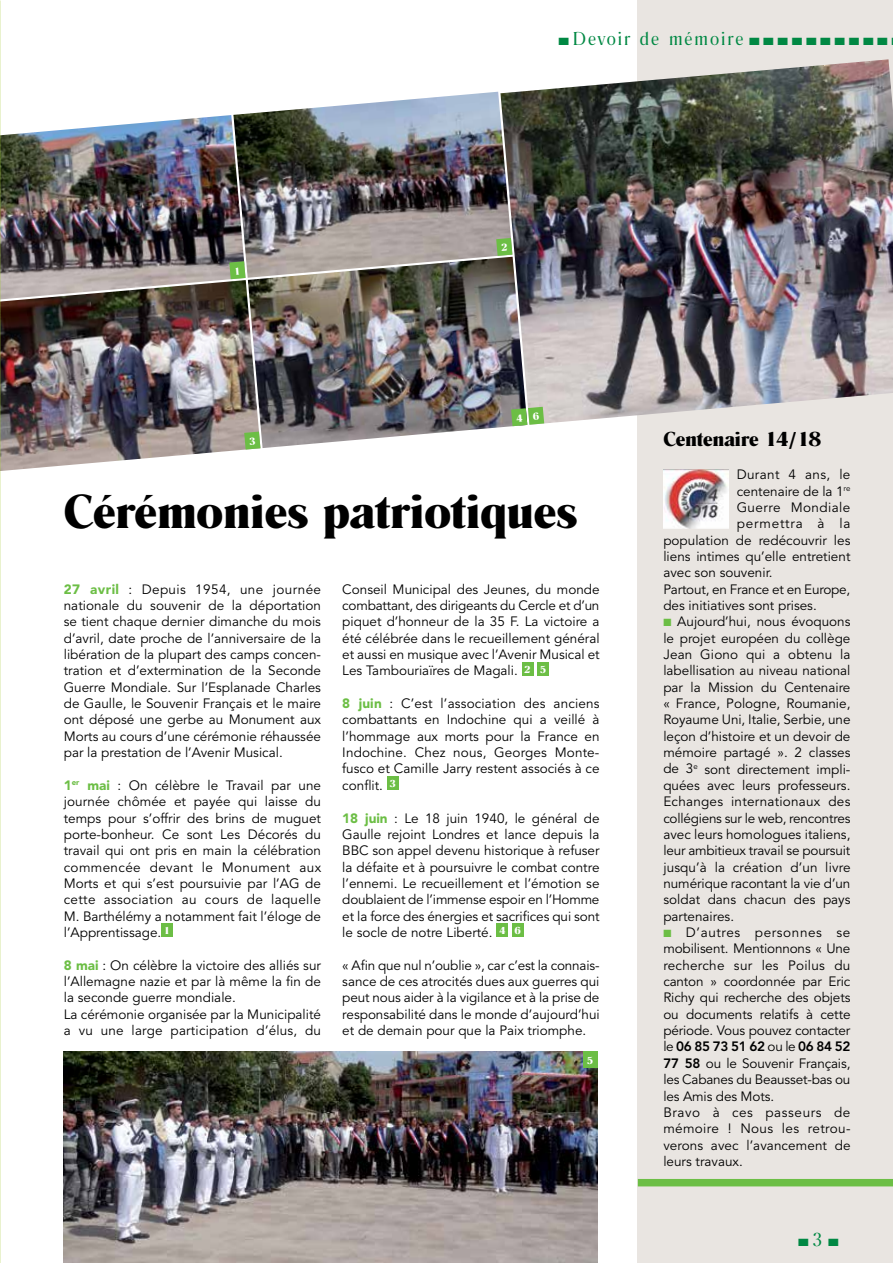
<style>
.page{position:relative;width:893px;height:1263px;background:#fff}
.page>*{position:absolute;margin:0;border:0;box-sizing:border-box;transform-origin:0 0}
.t1{font:700 49.5px "Romana T";color:#000}
.t2{font:700 21px "Romana T";color:#000}
.t3{font:19.5px "Romana T";letter-spacing:.1em;color:#008843}
.t4{font:13.5px/16.4px "Avenir";color:#000;text-align:justify}
.t5{font:13.5px "Avenir";letter-spacing:.03em;color:#000}
.t6{font:13.5px "Avenir";letter-spacing:.025em;color:#000}
.t7{font:13.5px "Avenir";letter-spacing:.055em;color:#000}
.t8{font:700 10.5px "Romana T";color:#fff}
.s1{font-weight:900;color:#6cbe45}
.s2{color:#6cbe45}
.s3{font-weight:800}
</style>
<div class="page">
<div style="left:638px;top:0;width:255px;height:1263px;background:#e9e5e1"></div>
<img style="left:663px;top:469px;width:65px;height:59px">
<img style="left:0;top:115px;width:233px;height:165px">
<img style="left:233px;top:92px;width:267px;height:186px">
<img style="left:248px;top:257px;width:267px;height:191px">
<img style="left:0;top:280px;width:260px;height:191px">
<img style="left:500px;top:59px;width:393px;height:366px">
<div style="left:161px;top:924px;width:12px;height:13px;background:#6cbe45"></div>
<div style="left:522px;top:662px;width:11px;height:13px;background:#6cbe45"></div>
<div style="left:537px;top:662px;width:12px;height:13px;background:#6cbe45"></div>
<div style="left:387px;top:776px;width:12px;height:14px;background:#6cbe45"></div>
<div style="left:496px;top:924px;width:12px;height:13px;background:#6cbe45"></div>
<div style="left:512px;top:924px;width:12px;height:13px;background:#6cbe45"></div>
<img style="left:64px;top:1051px;width:533px;height:212px">
<div style="left:583px;top:1051px;width:14px;height:17px;background:#6cbe45"></div>
<div style="left:638px;top:1179px;width:255px;height:7px;background:#6cbe45"></div>
<svg style="left:229px;top:261px;width:17px;height:18px"></svg>
<svg style="left:496px;top:238px;width:16px;height:18px"></svg>
<svg style="left:244px;top:432px;width:16px;height:18px"></svg>
<svg style="left:511px;top:407px;width:33px;height:19px"></svg>
<h3 class="t3" style="left:558px;top:28px;width:331px">■ Devoir de mémoire ■ ■ ■ ■ ■ ■ ■ ■ ■ ■</h3>
<h1 class="t1" style="left:64px;top:484px;width:515px">Cérémonies patriotiques</h1>
<p class="t4" style="left:64px;top:581px;width:259px"><span class="s1">27 avril</span> : Depuis 1954, une journée nationale du souvenir de la déportation se tient chaque dernier dimanche du mois d’avril, date proche de l’anniversaire de la libération de la plupart des camps concen&shy;tration et d’extermination de la Seconde Guerre Mondiale. Sur l’Esplanade Charles de Gaulle, le Souvenir Français et le maire ont déposé une gerbe au Monument aux Morts au cours d’une cérémonie réhaussée par la prestation de l’Avenir Musical.</p>
<p class="t4" style="left:64px;top:777px;width:259px"><span class="s1">1</span><sup>er</sup> <span class="s1">mai</span> : On célèbre le Travail par une journée chômée et payée qui laisse du temps pour s’offrir des brins de muguet porte-bonheur. Ce sont Les Décorés du travail qui ont pris en main la célébration commencée devant le Monument aux Morts et qui s’est poursuivie par l’AG de cette association au cours de laquelle M. Barthélémy a notamment fait l’éloge de l’Apprentissage. <sup>1</sup></p>
<p class="t4" style="left:64px;top:957px;width:259px;text-align:left"><span class="s1">8 mai</span> : On célèbre la victoire des alliés sur l’Allemagne nazie et par là même la fin de la seconde guerre mondiale.<br>La cérémonie organisée par la Municipalité a vu une large participation d’élus, du</p>
<p class="t4" style="left:342px;top:581px;width:259px">Conseil Municipal des Jeunes, du monde combattant, des dirigeants du Cercle et d’un piquet d’honneur de la 35 F. La victoire a été célébrée dans le recueillement général et aussi en musique avec l’Avenir Musical et Les Tambouriaïres de Magali. <sup>2</sup> <sup>5</sup></p>
<p class="t4" style="left:342px;top:696px;width:259px"><span class="s1">8 juin</span> : C’est l’association des anciens combattants en Indochine qui a veillé à l’hommage aux morts pour la France en Indochine. Chez nous, Georges Monte&shy;fusco et Camille Jarry restent associés à ce conflit. <sup>3</sup></p>
<p class="t4" style="left:342px;top:810px;width:259px"><span class="s1">18 juin</span> : Le 18 juin 1940, le général de Gaulle rejoint Londres et lance depuis la BBC son appel devenu historique à refuser la défaite et à poursuivre le combat contre l’ennemi. Le recueillement et l’émotion se doublaient de l’immense espoir en l’Homme et la force des énergies et sacrifices qui sont le socle de notre Liberté. <sup>4</sup> <sup>6</sup></p>
<p class="t4" style="left:342px;top:957px;width:259px">« Afin que nul n’oublie », car c’est la connais&shy;sance de ces atrocités dues aux guerres qui peut nous aider à la vigilance et à la prise de responsabilité dans le monde d’aujourd’hui et de demain pour que la Paix triomphe.</p>
<p class="t8" style="left:587px;top:1054px;width:8px">5</p>
<h2 class="t2" style="left:663px;top:428px;width:160px">Centenaire 14/18</h2>
<p class="t6" style="left:737px;top:467px;width:115px">Durant 4 ans, le</p>
<p class="t4" style="left:737px;top:483px;width:115px">centenaire de la 1<sup>re</sup></p>
<p class="t5" style="left:737px;top:499px;width:115px">Guerre Mondiale</p>
<p class="t7" style="left:737px;top:516px;width:115px">permettra à la</p>
<p class="t4" style="left:663px;top:532px;width:189px">population de redécouvrir les</p>
<p class="t4" style="left:663px;top:548px;width:189px">liens intimes qu’elle entretient</p>
<p class="t4" style="left:663px;top:565px;width:111px">avec son souvenir.</p>
<p class="t4" style="left:663px;top:581px;width:188px">Partout, en France et en Europe,</p>
<p class="t4" style="left:663px;top:597px;width:155px">des initiatives sont prises.</p>
<p class="t4" style="left:663px;top:614px;width:189px"><span class="s2">■</span> Aujourd’hui, nous évoquons le projet européen du collège Jean Giono qui a obtenu la labellisation au niveau national par la Mission du Centenaire « France, Pologne, Roumanie, Royaume Uni, Italie, Serbie, une leçon d’histoire et un devoir de mémoire partagé ». 2 classes de 3<sup>e</sup> sont directement impli&shy;quées avec leurs professeurs.<br>Echanges internationaux des collégiens sur le web, rencontres avec leurs homologues italiens, leur ambitieux travail se poursuit jusqu’à la création d’un livre numérique racontant la vie d’un soldat dans chacun des pays partenaires.</p>
<p class="t4" style="left:663px;top:924px;width:189px;text-align:left"><span class="s2">■</span> D’autres personnes se mobilisent. Mentionnons « Une recherche sur les Poilus du canton » coordonnée par Eric<br>Richy qui recherche des objets ou documents relatifs à cette période. Vous pouvez contacter le <span class="s3">06 85 73 51 62</span> ou le <span class="s3">06 84 52<br>77 58</span> ou le Souvenir Français, les Cabanes du Beausset-bas ou les Amis des Mots.<br>Bravo à ces passeurs de mémoire ! Nous les retrou&shy;verons avec l’avancement de leurs travaux.</p>
<h3 class="t3" style="left:798px;top:1229px;width:42px">■ 3 ■</h3>
</div>
